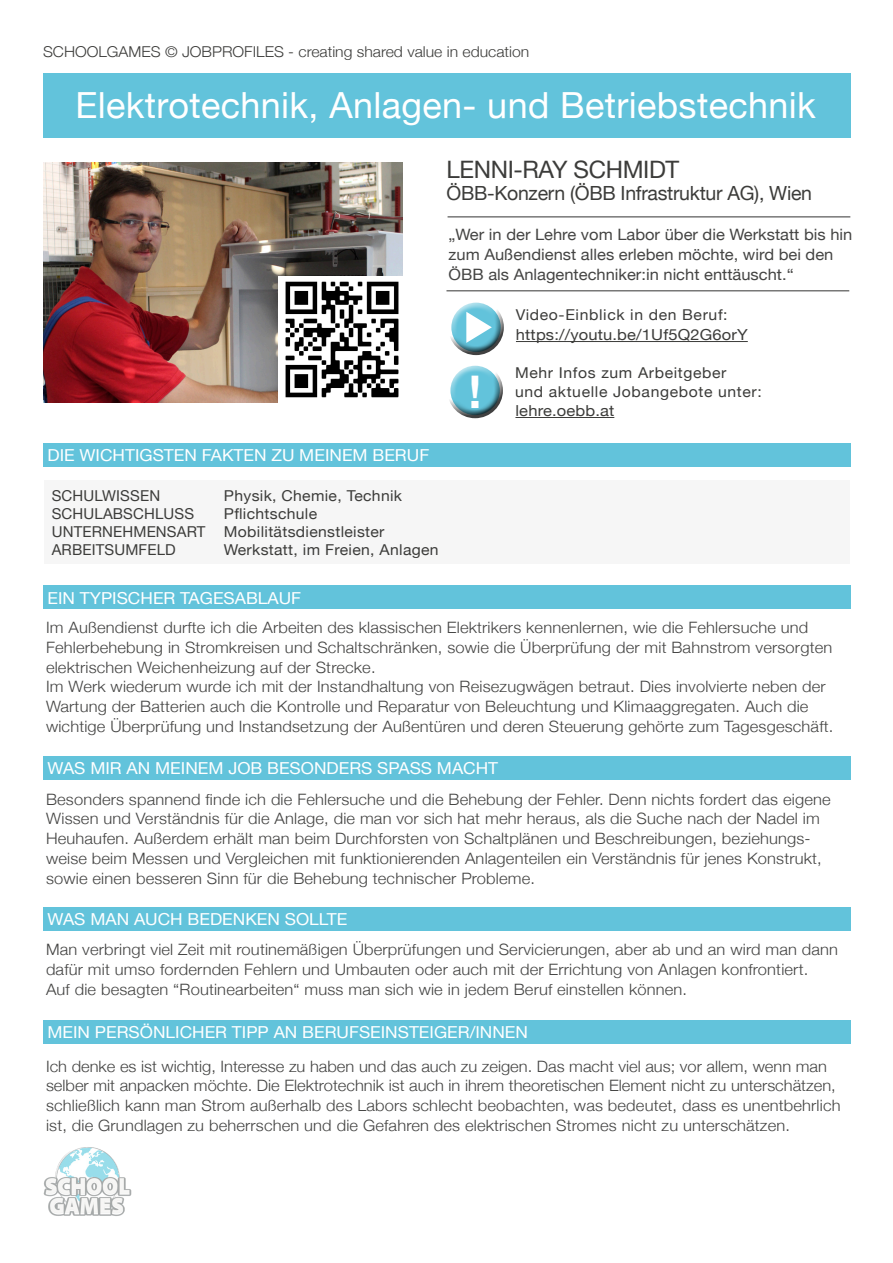
<style>
.page{position:relative;width:893px;height:1263px;background:#fff}
.page>*{position:absolute;margin:0;border:0;box-sizing:border-box;transform-origin:0 0}
.t1{font:700 45px "Helvetica Neue";color:#fff}
.t2{font:36px "Helvetica Neue";letter-spacing:.01em;color:#fff}
.t3{font:24px "Helvetica Neue";letter-spacing:-.015em;color:#3c3c3a}
.t4{font:19.5px "Helvetica Neue";letter-spacing:-.015em;color:#3c3c3a}
.t5{font:16.5px "Helvetica Neue";color:#fff;scale:1.05 1}
.t6{font:300 15.6px/19.8px "Helvetica Neue";letter-spacing:.01em;color:#444443;scale:1.05 1}
.t7{font:15.6px/19.8px "Helvetica Neue";color:#444443;scale:1.05 1}
.t8{font:15.15px "Helvetica Neue";letter-spacing:.01em;color:#3c3c3a;scale:1.09 1}
.t9{font:15px "Helvetica Neue";letter-spacing:.02em;color:#3c3c3a;scale:1.05 1}
.t10{font:15px "Helvetica Neue";letter-spacing:.04em;color:#3c3c3a;scale:1.05 1}
.t11{font:300 15px "Helvetica Neue";color:#3c3c3a;scale:1.05 1}
.t12{font:15px "Helvetica Neue";letter-spacing:.02em;color:#3c3c3a}
</style>
<div class="page">
<div style="left:44px;top:480px;width:806px;height:83px;background:#f6f6f6"></div>
<div style="left:43px;top:73px;width:807px;height:64px;background:#62c3db"></div>
<div style="left:43px;top:443px;width:807px;height:24px;background:#62c3db"></div>
<div style="left:43px;top:585px;width:807px;height:23px;background:#62c3db"></div>
<div style="left:43px;top:756px;width:807px;height:23px;background:#62c3db"></div>
<div style="left:43px;top:907px;width:807px;height:23px;background:#62c3db"></div>
<div style="left:43px;top:1021px;width:807px;height:23px;background:#62c3db"></div>
<img style="left:43px;top:162px;width:359px;height:241px">
<hr style="left:448px;top:216px;width:402px;height:1px;background:#4a4a49">
<hr style="left:446px;top:290px;width:403px;height:1px;background:#4a4a49">
<div style="left:446px;top:362px;width:57px;height:41px;background:#fff;opacity:.75"></div>
<div style="left:446px;top:370px;width:57px;height:50px;background:#000;opacity:.75"></div>
<img style="left:44px;top:1147px;width:88px;height:69px">
<hr style="left:515px;top:417px;width:99px;height:1px;background:#3c3c3a">
<hr style="left:516px;top:341px;width:232px;height:1px;background:#3c3c3a">
<img style="left:279px;top:276px;width:123px;height:127px">
<div style="left:447px;top:299px;width:57px;height:41px;background:#fff;opacity:.75"></div>
<div style="left:447px;top:307px;width:57px;height:50px;background:#000;opacity:.75"></div>
<svg style="left:466px;top:312px;width:26px;height:31px"></svg>
<p class="t11" style="left:43px;top:39px;width:465px">SCHOOLGAMES © JOBPROFILES - creating shared value in education</p>
<p class="t2" style="left:75px;top:79px;width:742px">Elektrotechnik, Anlagen- und Betriebstechnik</p>
<p class="t3" style="left:446px;top:152px;width:234px">LENNI-RAY SCHMIDT</p>
<p class="t4" style="left:446px;top:179px;width:367px">ÖBB-Konzern (ÖBB Infrastruktur AG), Wien</p>
<p class="t7" style="left:449px;top:225px;width:386px">„Wer in der Lehre vom Labor über die Werkstatt bis hin zum Außendienst alles erleben möchte, wird bei den<br>ÖBB als Anlagentechniker:in nicht enttäuscht.“</p>
<p class="t10" style="left:516px;top:304px;width:203px">Video-Einblick in den Beruf:</p>
<p class="t5" style="left:47px;top:443px;width:365px">DIE WICHTIGSTEN FAKTEN ZU MEINEM BERUF</p>
<p class="t12" style="left:52px;top:484px;width:110px">SCHULWISSEN</p>
<p class="t12" style="left:52px;top:502px;width:144px">SCHULABSCHLUSS</p>
<p class="t12" style="left:52px;top:520px;width:155px">UNTERNEHMENSART</p>
<p class="t12" style="left:52px;top:538px;width:126px">ARBEITSUMFELD</p>
<p class="t9" style="left:224px;top:484px;width:171px">Physik, Chemie, Technik</p>
<p class="t9" style="left:224px;top:502px;width:90px">Pflichtschule</p>
<p class="t9" style="left:224px;top:520px;width:155px">Mobilitätsdienstleister</p>
<p class="t9" style="left:224px;top:538px;width:206px">Werkstatt, im Freien, Anlagen</p>
<p class="t5" style="left:47px;top:586px;width:243px">EIN TYPISCHER TAGESABLAUF</p>
<p class="t1" style="left:469px;top:356px;width:14px">!</p>
<p class="t8" style="left:516px;top:324px;width:214px">https://youtu.be/1Uf5Q2G6orY</p>
<p class="t10" style="left:515px;top:362px;width:203px">Mehr Infos zum Arbeitgeber</p>
<p class="t10" style="left:515px;top:381px;width:237px">und aktuelle Jobangebote unter:</p>
<p class="t8" style="left:515px;top:400px;width:92px">lehre.oebb.at</p>
<p class="t6" style="left:46px;top:616px;width:750px">Im Außendienst durfte ich die Arbeiten des klassischen Elektrikers kennenlernen, wie die Fehlersuche und<br>Fehlerbehebung in Stromkreisen und Schaltschränken, sowie die Überprüfung der mit Bahnstrom versorgten elektrischen Weichenheizung auf der Strecke.</p>
<p class="t6" style="left:46px;top:676px;width:751px">Im Werk wiederum wurde ich mit der Instandhaltung von Reisezugwägen betraut. Dies involvierte neben der<br>Wartung der Batterien auch die Kontrolle und Reparatur von Beleuchtung und Klimaaggregaten. Auch die wichtige Überprüfung und Instandsetzung der Außentüren und deren Steuerung gehörte zum Tagesgeschäft.</p>
<p class="t5" style="left:47px;top:756px;width:431px">WAS MIR AN MEINEM JOB BESONDERS SPASS MACHT</p>
<p class="t6" style="left:46px;top:788px;width:749px">Besonders spannend finde ich die Fehlersuche und die Behebung der Fehler. Denn nichts fordert das eigene Wissen und Verständnis für die Anlage, die man vor sich hat mehr heraus, als die Suche nach der Nadel im Heuhaufen. Außerdem erhält man beim Durchforsten von Schaltplänen und Beschreibungen, beziehungs&shy;weise beim Messen und Vergleichen mit funktionierenden Anlagenteilen ein Verständnis für jenes Konstrukt, sowie einen besseren Sinn für die Behebung technischer Probleme.</p>
<p class="t5" style="left:47px;top:907px;width:287px">WAS MAN AUCH BEDENKEN SOLLTE</p>
<p class="t6" style="left:46px;top:938px;width:756px">Man verbringt viel Zeit mit routinemäßigen Überprüfungen und Servicierungen, aber ab und an wird man dann dafür mit umso fordernden Fehlern und Umbauten oder auch mit der Errichtung von Anlagen konfrontiert.</p>
<p class="t6" style="left:46px;top:978px;width:612px">Auf die besagten “Routinearbeiten“ muss man sich wie in jedem Beruf einstellen können.</p>
<p class="t5" style="left:47px;top:1021px;width:459px">MEIN PERSÖNLICHER TIPP AN BERUFSEINSTEIGER/INNEN</p>
<p class="t6" style="left:46px;top:1055px;width:758px">Ich denke es ist wichtig, Interesse zu haben und das auch zu zeigen. Das macht viel aus; vor allem, wenn man selber mit anpacken möchte. Die Elektrotechnik ist auch in ihrem theoretischen Element nicht zu unterschätzen, schließlich kann man Strom außerhalb des Labors schlecht beobachten, was bedeutet, dass es unentbehrlich ist, die Grundlagen zu beherrschen und die Gefahren des elektrischen Stromes nicht zu unterschätzen.</p>
</div>
